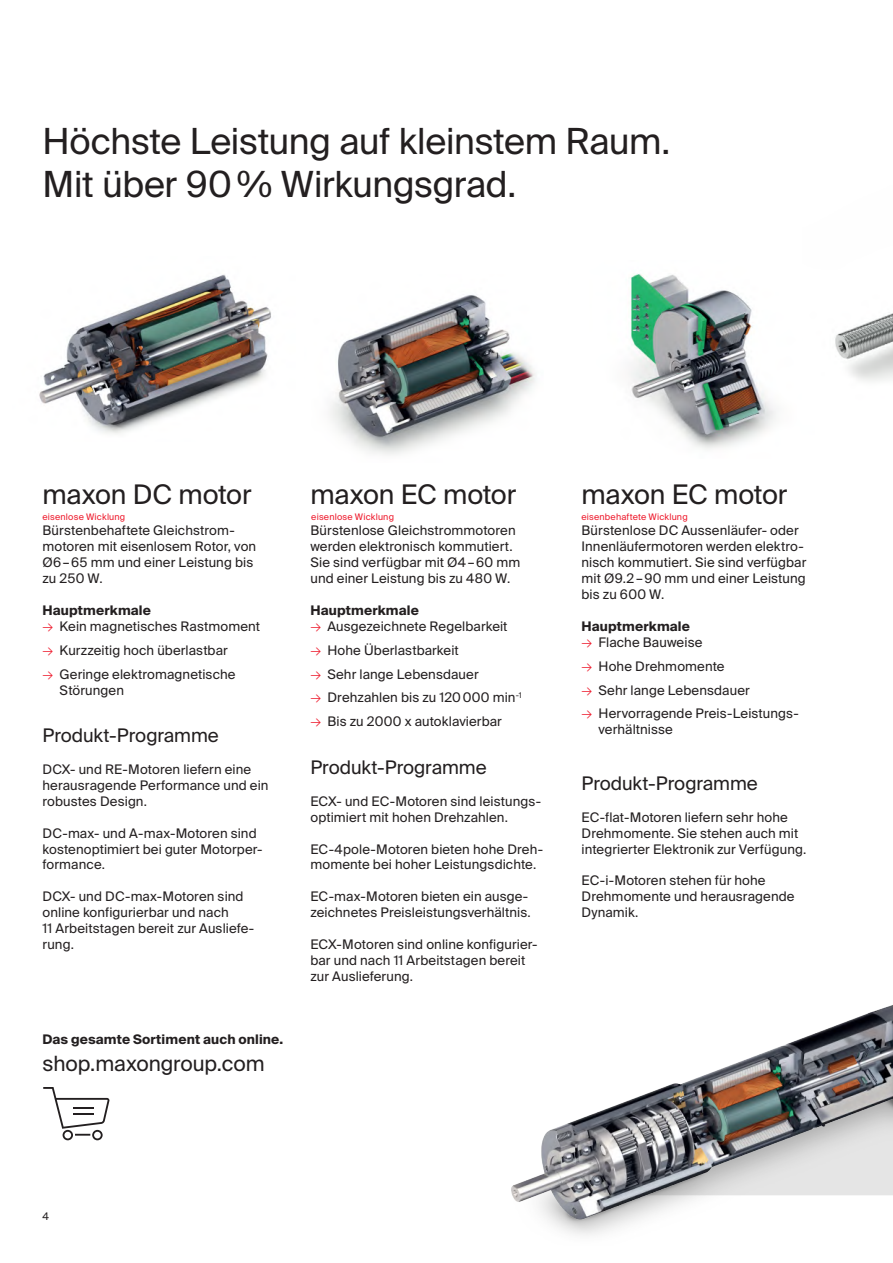
<style>
.page{position:relative;width:893px;height:1263px;background:#fff}
.page>*{position:absolute;margin:0;border:0;box-sizing:border-box;transform-origin:0 0}
.t1{font:36px/43.2px "Suisse Intl";letter-spacing:-.01em;color:#231f20}
.t2{font:27px "Suisse Intl";letter-spacing:-.005em;color:#231f20}
.t3{font:21px "Suisse Intl";letter-spacing:-.005em;color:#231f20}
.t4{font:18.75px "Suisse Intl";letter-spacing:-.005em;color:#231f20}
.t5{font:13.2px/15.9px "Suisse Intl";letter-spacing:.01em;color:#231f20}
.t6{font:700 13.2px "Suisse Intl";letter-spacing:.01em;color:#231f20}
.t7{font:10.5px "Suisse Intl";color:#231f20}
.t8{font:9px "Suisse Intl";letter-spacing:.02em;color:#ee1b2d}
.s1{font-weight:300;color:#ee1b2d}
</style>
<div class="page">
<img style="left:39px;top:274px;width:232px;height:160px">
<img style="left:630px;top:274px;width:146px;height:175px">
<img style="left:330px;top:295px;width:206px;height:160px">
<img style="left:511px;top:1005px;width:382px;height:230px">
<img style="left:835px;top:313px;width:58px;height:68px">
<svg style="left:43px;top:1087px;width:67px;height:53px"></svg>
<h1 class="t1" style="left:43px;top:120px;width:629px">Höchste Leistung auf kleinstem Raum.<br>Mit über 90% Wirkungsgrad.</h1>
<h2 class="t2" style="left:43px;top:479px;width:211px">maxon DC motor</h2>
<p class="t5" style="left:43px;top:523px;width:215px">Bürstenbehaftete Gleichstrom&shy;motoren mit eisenlosem Rotor, von<br>Ø6–65 mm und einer Leistung bis zu 250 W.</p>
<p class="t6" style="left:43px;top:603px;width:110px">Hauptmerkmale</p>
<p class="t5" style="left:43px;top:618px;width:219px"><span class="s1">→</span> Kein magnetisches Rastmoment</p>
<p class="t5" style="left:43px;top:642px;width:187px"><span class="s1">→</span> Kurzzeitig hoch überlastbar</p>
<p class="t5" style="left:60px;top:666px;width:178px;text-indent:-17px"><span class="s1">→</span> Geringe elektromagnetische<br>Störungen</p>
<h3 class="t4" style="left:43px;top:725px;width:178px">Produkt-Programme</h3>
<p class="t5" style="left:43px;top:761px;width:227px">DCX- und RE-Motoren liefern eine herausragende Performance und ein robustes Design.</p>
<p class="t5" style="left:43px;top:825px;width:221px">DC-max- und A-max-Motoren sind kostenoptimiert bei guter Motorper&shy;formance.</p>
<p class="t5" style="left:43px;top:889px;width:213px">DCX- und DC-max-Motoren sind online konfigurierbar und nach<br>11 Arbeitstagen bereit zur Ausliefe&shy;rung.</p>
<h2 class="t2" style="left:310px;top:479px;width:207px">maxon EC motor</h2>
<p class="t5" style="left:310px;top:523px;width:211px">Bürstenlose Gleichstrommotoren werden elektronisch kommutiert.<br>Sie sind verfügbar mit Ø4–60 mm und einer Leistung bis zu 480 W.</p>
<p class="t6" style="left:310px;top:603px;width:110px">Hauptmerkmale</p>
<p class="t5" style="left:310px;top:618px;width:199px"><span class="s1">→</span> Ausgezeichnete Regelbarkeit</p>
<p class="t5" style="left:310px;top:642px;width:150px"><span class="s1">→</span> Hohe Überlastbarkeit</p>
<p class="t5" style="left:310px;top:666px;width:170px"><span class="s1">→</span> Sehr lange Lebensdauer</p>
<p class="t5" style="left:310px;top:690px;width:213px"><span class="s1">→</span> Drehzahlen bis zu 120000 min<sup>-1</sup></p>
<p class="t5" style="left:310px;top:714px;width:193px"><span class="s1">→</span> Bis zu 2000 x autoklavierbar</p>
<h3 class="t4" style="left:310px;top:756px;width:178px">Produkt-Programme</h3>
<p class="t5" style="left:310px;top:793px;width:232px">ECX- und EC-Motoren sind leistungs&shy;optimiert mit hohen Drehzahlen.</p>
<p class="t5" style="left:310px;top:841px;width:234px">EC-4pole-Motoren bieten hohe Dreh&shy;momente bei hoher Leistungsdichte.</p>
<p class="t5" style="left:310px;top:889px;width:222px">EC-max-Motoren bieten ein ausge&shy;zeichnetes Preisleistungsverhältnis.</p>
<p class="t5" style="left:310px;top:936px;width:228px">ECX-Motoren sind online konfigurier&shy;bar und nach 11 Arbeitstagen bereit zur Auslieferung.</p>
<h2 class="t2" style="left:581px;top:479px;width:207px">maxon EC motor</h2>
<p class="t5" style="left:581px;top:523px;width:226px">Bürstenlose DC Aussenläufer- oder<br>Innenläufermotoren werden elektro&shy;nisch kommutiert. Sie sind verfügbar mit Ø9.2–90 mm und einer Leistung bis zu 600 W.</p>
<p class="t6" style="left:581px;top:619px;width:110px">Hauptmerkmale</p>
<p class="t5" style="left:581px;top:634px;width:122px"><span class="s1">→</span> Flache Bauweise</p>
<p class="t5" style="left:581px;top:658px;width:145px"><span class="s1">→</span> Hohe Drehmomente</p>
<p class="t5" style="left:581px;top:682px;width:170px"><span class="s1">→</span> Sehr lange Lebensdauer</p>
<p class="t5" style="left:598px;top:706px;width:202px;text-indent:-17px"><span class="s1">→</span> Hervorragende Preis-Leistungs&shy;verhältnisse</p>
<p class="t8" style="left:43px;top:511px;width:84px">eisenlose Wicklung</p>
<p class="t8" style="left:311px;top:511px;width:84px">eisenlose Wicklung</p>
<p class="t8" style="left:581px;top:511px;width:108px">eisenbehaftete Wicklung</p>
<h3 class="t4" style="left:581px;top:772px;width:178px">Produkt-Programme</h3>
<p class="t5" style="left:581px;top:809px;width:226px">EC-flat-Motoren liefern sehr hohe<br>Drehmomente. Sie stehen auch mit integrierter Elektronik zur Verfügung.</p>
<p class="t5" style="left:581px;top:873px;width:215px">EC-i-Motoren stehen für hohe<br>Drehmomente und herausragende<br>Dynamik.</p>
<p class="t6" style="left:43px;top:1032px;width:242px">Das gesamte Sortiment auch online.</p>
<h3 class="t3" style="left:43px;top:1052px;width:224px">shop.maxongroup.com</h3>
<p class="t7" style="left:43px;top:1211px;width:8px">4</p>
</div>
